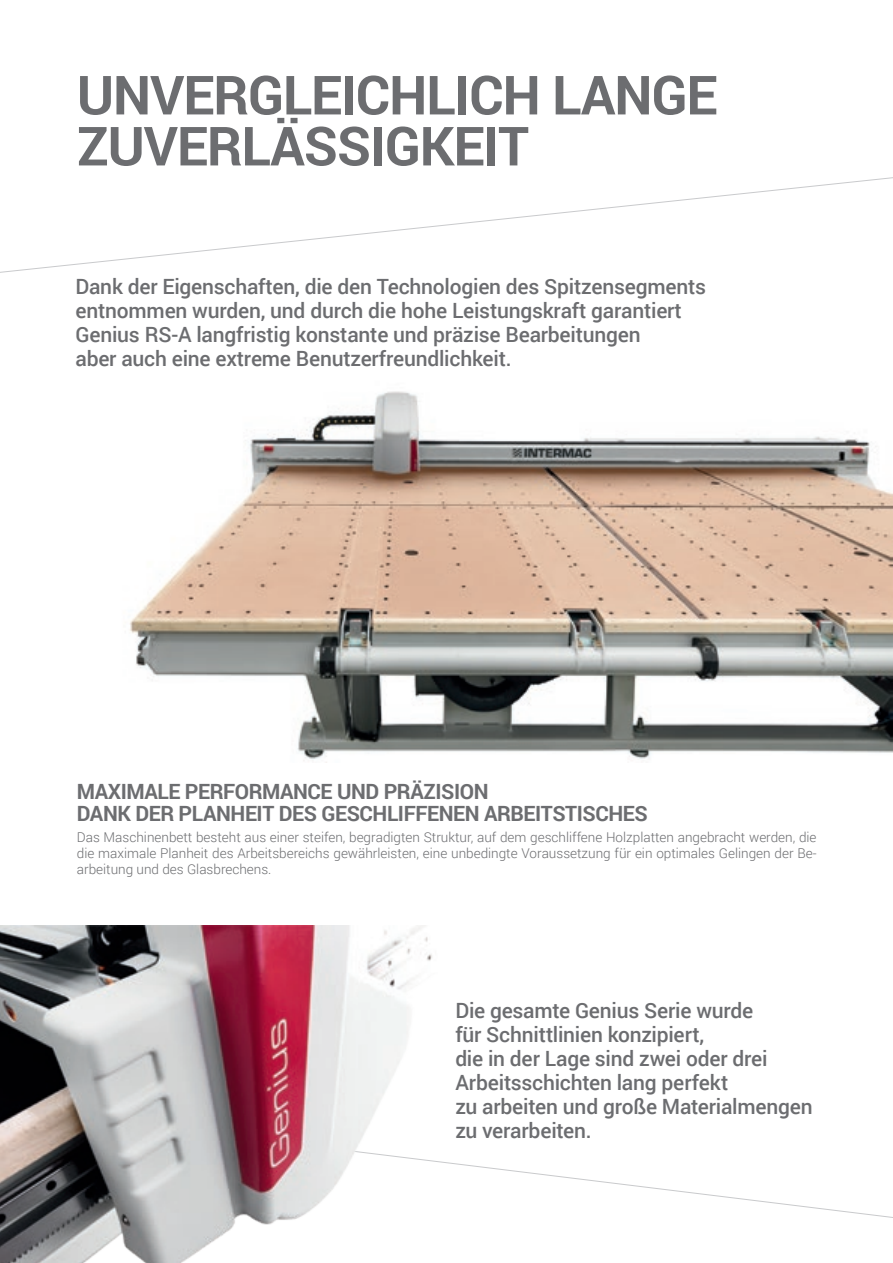
<style>
.page{position:relative;width:893px;height:1263px;background:#fff}
.page>*{position:absolute;margin:0;border:0;box-sizing:border-box;transform-origin:0 0}
._1_TITOLO_GRIGIO{font:700 54px/51px "Roboto";letter-spacing:-.02em;color:#6c6d70}
._2_SOTTOTITOLO_ROSSO{font:500 21px/24px "Roboto";letter-spacing:-.01em;color:#6c6d70}
.t1{font:700 21px/22.5px "Roboto";letter-spacing:-.02em;color:#6c6d70}
._5_TESTO_9_grigio{font:300 13.5px/16.2px "Roboto";color:#6c6d70;text-align:justify}
</style>
<div class="page">
<svg style="left:437px;top:1161px;width:456px;height:57px"></svg>
<img style="left:130px;top:391px;width:763px;height:370px">
<img style="left:0;top:925px;width:437px;height:338px">
<svg style="left:0;top:177px;width:893px;height:96px"></svg>
<p class="_1_TITOLO_GRIGIO" style="left:77px;top:68px;width:642px">UNVERGLEICHLICH LANGE<br>ZUVERLÄSSIGKEIT</p>
<p class="_2_SOTTOTITOLO_ROSSO" style="left:76px;top:273px;width:632px">Dank der Eigenschaften, die den Technologien des Spitzensegments entnommen wurden, und durch die hohe Leistungskraft garantiert Genius RS-A langfristig konstante und präzise Bearbeitungen<br>aber auch eine extreme Benutzerfreundlichkeit.</p>
<p class="t1" style="left:77px;top:779px;width:572px">MAXIMALE PERFORMANCE UND PRÄZISION<br>DANK DER PLANHEIT DES GESCHLIFFENEN ARBEITSTISCHES</p>
<p class="_5_TESTO_9_grigio" style="left:77px;top:828px;width:741px">Das Maschinenbett besteht aus einer steifen, begradigten Struktur, auf dem geschliffene Holzplatten angebracht werden, die die maximale Planheit des Arbeitsbereichs gewährleisten, eine unbedingte Voraussetzung für ein optimales Gelingen der Be&shy;arbeitung und des Glasbrechens.</p>
<p class="_2_SOTTOTITOLO_ROSSO" style="left:455px;top:998px;width:359px">Die gesamte Genius Serie wurde<br>für Schnittlinien konzipiert,<br>die in der Lage sind zwei oder drei<br>Arbeitsschichten lang perfekt<br>zu arbeiten und große Materialmengen zu verarbeiten.</p>
</div>
